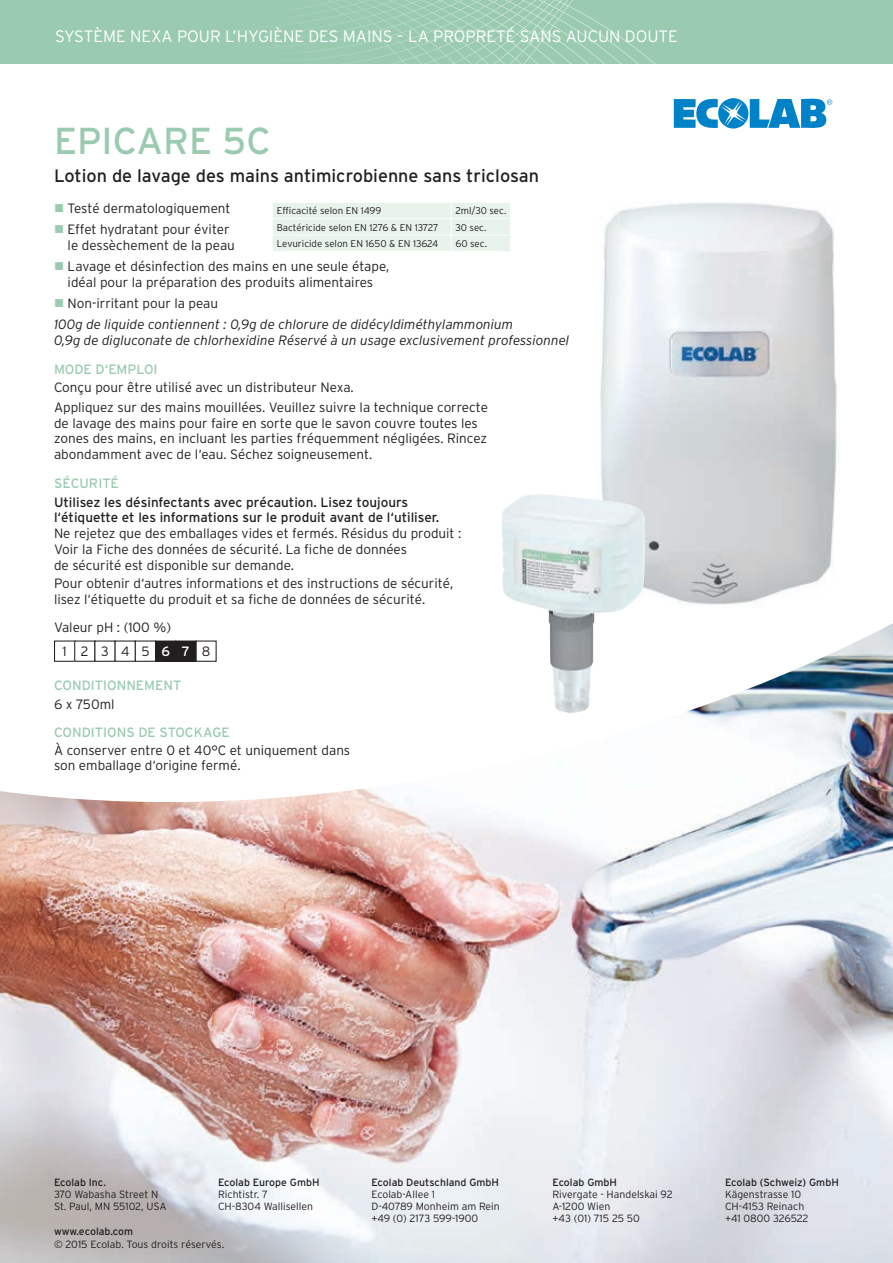
<style>
.page{position:relative;width:893px;height:1263px;background:#fff}
.page>*{position:absolute;margin:0;border:0;box-sizing:border-box;transform-origin:0 0}
.Headline_Produkt{font:37.5px "Interstate";color:#9acbb0}
.t1{font:18px "Interstate";color:#231f20}
.t2{font:300 16.5px "Interstate";color:#fff}
.fließtext_unten{font:300 13.5px/15.8px "Interstate";color:#231f20}
.fließtext_oben{font:300 13.5px/16.5px "Interstate";color:#231f20}
.fließtext_oben-2{font:italic 300 13.5px/16.5px "Interstate";color:#231f20}
.Headline_unten{font:13.5px "Interstate";color:#9acbb0}
.fließtext_unten-2{font:13.5px "Interstate";color:#9acbb0}
.fusszeile{font:300 10.5px "Interstate";color:#231f20}
.Adresse{font:10.5px "Interstate";color:#231f20}
.Adresse-2{font:300 10.5px "Interstate";color:#231f20}
.fusszeile-2{font:10.5px "Interstate";color:#231f20}
.fließtext_oben-3{font:300 9.75px "Interstate";color:#231f20}
.s1{color:#9acbb0}
.s2{font-weight:400}
.s3{font-weight:400;color:#fff}
</style>
<div class="page">
<img style="left:0;top:623px;width:893px;height:640px">
<img style="left:600px;top:202px;width:237px;height:403px">
<img style="left:501px;top:494px;width:144px;height:219px">
<svg style="left:674px;top:98px;width:158px;height:31px"></svg>
<div style="left:0;top:0;width:893px;height:64px;background:#9acbb0"></div>
<img style="left:369px;top:0;width:131px;height:64px">
<img style="left:314px;top:0;width:171px;height:55px">
<img style="left:314px;top:0;width:134px;height:42px">
<img style="left:314px;top:0;width:90px;height:30px">
<img style="left:500px;top:0;width:155px;height:64px">
<div style="left:55px;top:641px;width:20px;height:20px;background:#fff"></div>
<div style="left:54px;top:640px;width:21px;height:22px;border:1px solid #231f20"></div>
<div style="left:75px;top:641px;width:20px;height:20px;background:#fff"></div>
<div style="left:74px;top:640px;width:21px;height:22px;border:1px solid #231f20"></div>
<div style="left:95px;top:641px;width:20px;height:20px;background:#fff"></div>
<div style="left:94px;top:640px;width:22px;height:22px;border:1px solid #231f20"></div>
<div style="left:115px;top:641px;width:20px;height:20px;background:#fff"></div>
<div style="left:115px;top:640px;width:21px;height:22px;border:1px solid #231f20"></div>
<div style="left:135px;top:641px;width:21px;height:20px;background:#fff"></div>
<div style="left:135px;top:640px;width:21px;height:22px;border:1px solid #231f20"></div>
<div style="left:156px;top:641px;width:20px;height:20px;background:#231f20"></div>
<div style="left:155px;top:640px;width:21px;height:22px;border:1px solid #231f20"></div>
<div style="left:176px;top:641px;width:20px;height:20px;background:#231f20"></div>
<div style="left:175px;top:640px;width:21px;height:22px;border:1px solid #231f20"></div>
<div style="left:195px;top:640px;width:22px;height:22px;border:1px solid #231f20"></div>
<div style="left:273px;top:203px;width:237px;height:48px;background:#e8f3ec"></div>
<p class="t2" style="left:55px;top:27px;width:624px">SYSTÈME NEXA POUR L’HYGIÈNE DES MAINS – LA PROPRETÉ SANS AUCUN DOUTE</p>
<p class="Headline_Produkt" style="left:54px;top:119px;width:218px">EPICARE 5C</p>
<p class="t1" style="left:54px;top:166px;width:487px">Lotion de lavage des mains antimicrobienne sans triclosan</p>
<p class="fließtext_oben" style="left:54px;top:200px;width:178px"><span class="s1">■</span> Testé dermatologiquement</p>
<p class="fließtext_oben" style="left:68px;top:220px;width:169px;text-indent:-14px"><span class="s1">■</span> Effet hydratant pour éviter le dessèchement de la peau</p>
<p class="fließtext_oben" style="left:54px;top:258px;width:337px;text-align:center"><span class="s1">■</span> Lavage et désinfection des mains en une seule étape, idéal pour la préparation des produits alimentaires</p>
<p class="fließtext_oben" style="left:54px;top:295px;width:166px"><span class="s1">■</span> Non-irritant pour la peau</p>
<p class="fließtext_oben-2" style="left:54px;top:316px;width:517px">100g de liquide contiennent : 0,9g de chlorure de didécyldiméthylammonium<br>0,9g de digluconate de chlorhexidine Réservé à un usage exclusivement professionnel</p>
<p class="Headline_unten" style="left:54px;top:362px;width:105px">MODE D‘EMPLOI</p>
<p class="fließtext_unten" style="left:54px;top:379px;width:301px">Conçu pour être utilisé avec un distributeur Nexa.</p>
<p class="fließtext_unten" style="left:54px;top:399px;width:435px">Appliquez sur des mains mouillées. Veuillez suivre la technique correcte de lavage des mains pour faire en sorte que le savon couvre toutes les zones des mains, en incluant les parties fréquemment négligées. Rincez abondamment avec de l‘eau. Séchez soigneusement.</p>
<p class="fließtext_unten-2" style="left:54px;top:475px;width:66px">SÉCURITÉ</p>
<p class="fließtext_unten" style="left:54px;top:494px;width:409px"><span class="s2">Utilisez les désinfectants avec précaution. Lisez toujours l‘étiquette et les informations sur le produit avant de l‘utiliser.<br></span>Ne rejetez que des emballages vides et fermés. Résidus du produit :<br>Voir la Fiche des données de sécurité. La fiche de données<br>de sécurité est disponible sur demande.</p>
<p class="fließtext_unten" style="left:54px;top:576px;width:401px">Pour obtenir d‘autres informations et des instructions de sécurité, lisez l‘étiquette du produit et sa fiche de données de sécurité.</p>
<p class="fließtext_unten" style="left:54px;top:619px;width:119px">Valeur pH : (100 %)</p>
<p class="fließtext_unten" style="left:63px;top:643px;width:149px">1 2345<span class="s3">67</span>8</p>
<p class="fließtext_unten-2" style="left:54px;top:678px;width:129px">CONDITIONNEMENT</p>
<p class="fließtext_unten" style="left:54px;top:696px;width:62px">6 x 750ml</p>
<p class="Headline_unten" style="left:54px;top:724px;width:177px">CONDITIONS DE STOCKAGE</p>
<p class="fließtext_unten" style="left:54px;top:742px;width:298px">À conserver entre 0 et 40°C et uniquement dans son emballage d‘origine fermé.</p>
<p class="fließtext_oben-3" style="left:277px;top:206px;width:106px">Efficacité selon EN 1499</p>
<p class="fließtext_oben-3" style="left:455px;top:206px;width:53px">2ml/30 sec.</p>
<p class="fließtext_oben-3" style="left:277px;top:222px;width:163px">Bactéricide selon EN 1276 &amp; EN 13727</p>
<p class="fließtext_oben-3" style="left:455px;top:222px;width:33px">30 sec.</p>
<p class="fließtext_oben-3" style="left:277px;top:238px;width:163px">Levuricide selon EN 1650 &amp; EN 13624</p>
<p class="fließtext_oben-3" style="left:455px;top:238px;width:33px">60 sec.</p>
<p class="Adresse" style="left:54px;top:1177px;width:54px">Ecolab Inc.</p>
<p class="Adresse-2" style="left:54px;top:1189px;width:106px">370 Wabasha Street N</p>
<p class="Adresse-2" style="left:54px;top:1201px;width:114px">St. Paul, MN 55102, USA</p>
<p class="Adresse" style="left:218px;top:1177px;width:103px">Ecolab Europe GmbH</p>
<p class="Adresse-2" style="left:218px;top:1189px;width:51px">Richtistr. 7</p>
<p class="Adresse-2" style="left:218px;top:1201px;width:97px">CH-8304 Wallisellen</p>
<p class="fusszeile-2" style="left:54px;top:1225px;width:81px">www.ecolab.com</p>
<p class="fusszeile" style="left:54px;top:1238px;width:172px">© 2015 Ecolab. Tous droits réservés.</p>
<p class="Adresse" style="left:371px;top:1177px;width:129px">Ecolab Deutschland GmbH</p>
<p class="fusszeile" style="left:371px;top:1189px;width:65px">Ecolab-Allee 1</p>
<p class="fusszeile" style="left:371px;top:1201px;width:130px">D-40789 Monheim am Rein</p>
<p class="fusszeile" style="left:371px;top:1213px;width:108px">+49 (0) 2173 599-1900</p>
<p class="Adresse" style="left:552px;top:1177px;width:66px">Ecolab GmbH</p>
<p class="fusszeile" style="left:552px;top:1189px;width:122px">Rivergate - Handelskai 92</p>
<p class="fusszeile" style="left:552px;top:1201px;width:59px">A-1200 Wien</p>
<p class="fusszeile" style="left:552px;top:1213px;width:89px">+43 (01) 715 25 50</p>
<p class="Adresse" style="left:725px;top:1177px;width:115px">Ecolab (Schweiz) GmbH</p>
<p class="fusszeile" style="left:725px;top:1189px;width:78px">Kägenstrasse 10</p>
<p class="fusszeile" style="left:725px;top:1201px;width:81px">CH-4153 Reinach</p>
<p class="fusszeile" style="left:725px;top:1213px;width:85px">+41 0800 326522</p>
</div>
